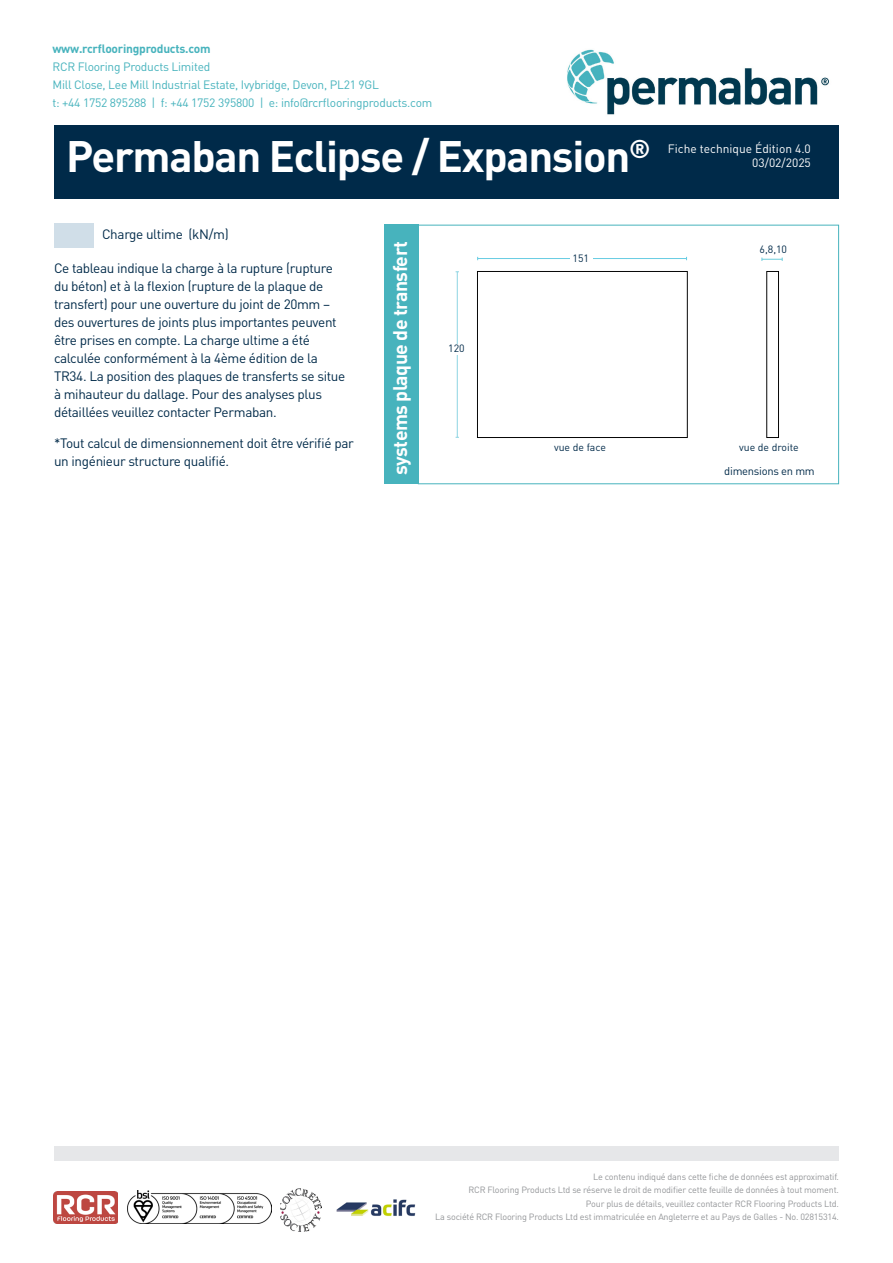
<style>
.page{position:relative;width:893px;height:1263px;background:#fff}
.page>*{position:absolute;margin:0;border:0;box-sizing:border-box;transform-origin:0 0}
.t1{font:700 43.5px "DIN Pro";letter-spacing:-.03em;color:#fff}
.t2{font:700 19.5px "DIN Pro";letter-spacing:-.03em;color:#fff}
.body{font:13.5px/18px "DIN Pro";letter-spacing:-.025em;color:#002a49}
.t3{font:12px "DIN Pro";letter-spacing:-.02em;color:#47b3bd}
.t4{font:12px "DIN Pro";color:#fff}
.t5{font:700 12px "DIN Pro";letter-spacing:-.02em;color:#47b3bd}
.body-2{font:11.25px "DIN Pro";letter-spacing:-.025em;color:#002a49}
.t6{font:10.5px "DIN Pro";color:#002a49}
.t7{font:9px "DIN Pro";letter-spacing:-.02em;color:#939598}
</style>
<div class="page">
<img style="left:567px;top:49px;width:262px;height:66px">
<div style="left:54px;top:126px;width:785px;height:73px;background:#002a49"></div>
<div style="left:54px;top:1146px;width:785px;height:14px;background:#e6e7e9"></div>
<img style="left:280px;top:1189px;width:41px;height:42px">
<img style="left:54px;top:1191px;width:64px;height:32px">
<img style="left:127px;top:1190px;width:145px;height:33px">
<img style="left:336px;top:1199px;width:80px;height:17px">
<div style="left:54px;top:223px;width:40px;height:25px;background:#d0dee8"></div>
<div style="left:418px;top:225px;width:421px;height:259px;border:1px solid #47b3bd"></div>
<div style="left:384px;top:225px;width:34px;height:259px;background:#47b3bd"></div>
<img style="left:477px;top:271px;width:302px;height:167px">
<hr style="left:478px;top:258px;width:208px;height:1px;background:#66cce3">
<hr style="left:457px;top:272px;width:1px;height:165px;background:#8ed5e3">
<svg style="left:592px;top:256px;width:191px;height:5px"></svg>
<div style="left:570px;top:254px;width:22px;height:10px;background:#fff"></div>
<div style="left:448px;top:344px;width:21px;height:10px;background:#fff"></div>
<p class="t5" style="left:52px;top:40px;width:160px">www.rcrflooringproducts.com</p>
<p class="t3" style="left:52px;top:58px;width:159px">RCR Flooring Products Limited</p>
<p class="t3" style="left:52px;top:76px;width:328px">Mill Close, Lee Mill Industrial Estate, Ivybridge, Devon, PL21 9GL</p>
<p class="t3" style="left:52px;top:94px;width:381px">t: +44 1752 895288 | f: +44 1752 395800 | e: info@rcrflooringproducts.com</p>
<p class="t1" style="left:66px;top:127px;width:586px">Permaban Eclipse / Expansion<sup>®</sup></p>
<p class="t4" style="left:668px;top:140px;width:144px">Fiche technique Édition 4.0</p>
<p class="t4" style="left:752px;top:155px;width:60px">03/02/2025</p>
<p class="body" style="left:102px;top:225px;width:128px">Charge ultime (kN/m)</p>
<p class="body" style="left:54px;top:259px;width:293px">Ce tableau indique la charge à la rupture (rupture du béton) et à la flexion (rupture de la plaque de transfert) pour une ouverture du joint de 20mm – des ouvertures de joints plus importantes peuvent être prises en compte. La charge ultime a été calculée conformément à la 4ème édition de la TR34. La position des plaques de transferts se situe à mihauteur du dallage. Pour des analyses plus détaillées veuillez contacter Permaban.</p>
<p class="body" style="left:54px;top:434px;width:301px">*Tout calcul de dimensionnement doit être vérifié par un ingénieur structure qualifié.</p>
<p class="t2" style="left:387px;top:475px;width:235px;rotate:-90deg">systems plaque de transfert</p>
<p class="t6" style="left:448px;top:341px;width:18px">120</p>
<p class="t6" style="left:573px;top:251px;width:18px">151</p>
<p class="t6" style="left:760px;top:242px;width:29px">6,8,10</p>
<p class="t6" style="left:554px;top:440px;width:53px">vue de face</p>
<p class="t6" style="left:739px;top:440px;width:61px">vue de droite</p>
<p class="body-2" style="left:724px;top:463px;width:92px">dimensions en mm</p>
<p class="t7" style="left:593px;top:1170px;width:247px">Le contenu indiqué dans cette fiche de données est approximatif.</p>
<p class="t7" style="left:468px;top:1183px;width:372px">RCR Flooring Products Ltd se réserve le droit de modifier cette feuille de données à tout moment.</p>
<p class="t7" style="left:586px;top:1197px;width:255px">Pour plus de détails, veuillez contacter RCR Flooring Products Ltd.</p>
<p class="t7" style="left:435px;top:1210px;width:405px">La société RCR Flooring Products Ltd est immatriculée en Angleterre et au Pays de Galles - No. 02815314.</p>
</div>
